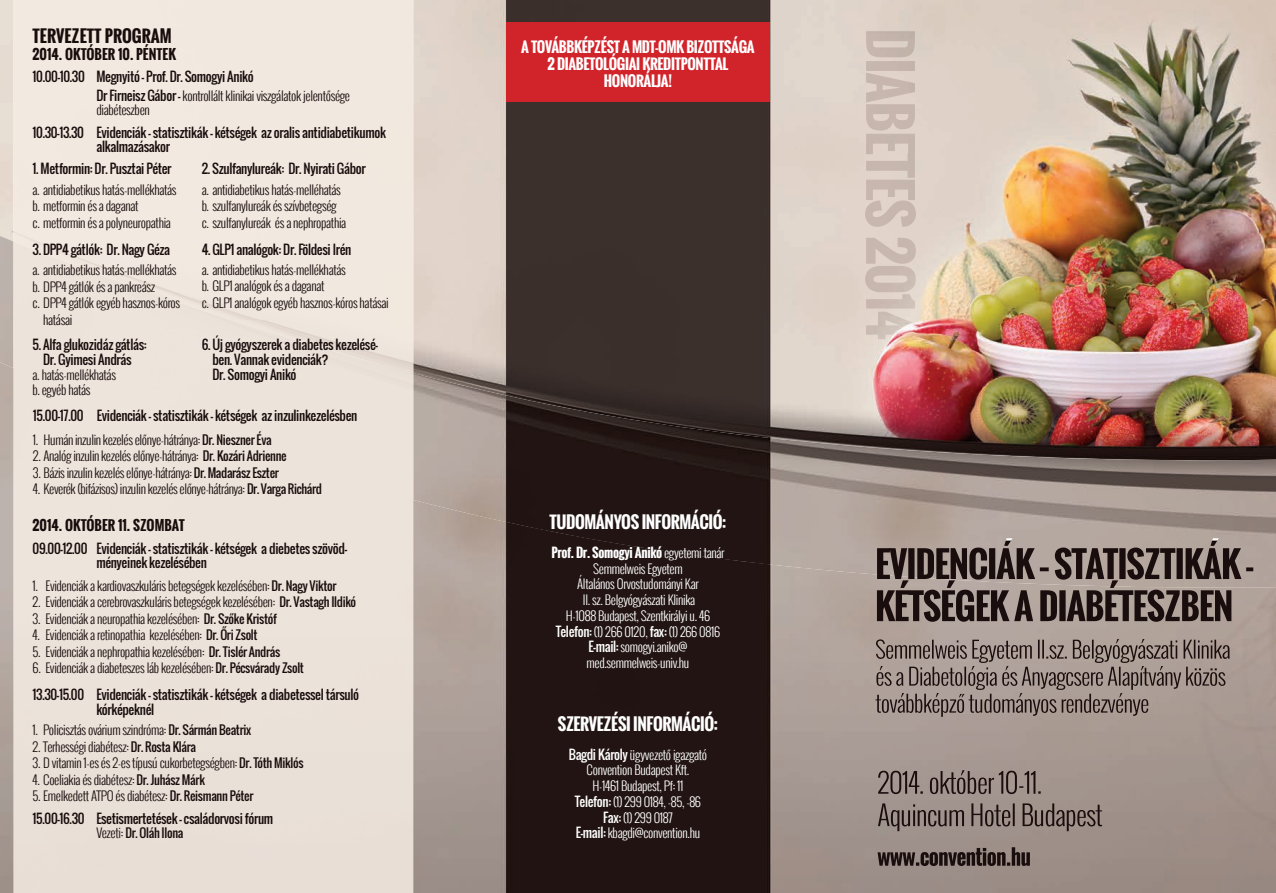
<style>
.page{position:relative;width:1276px;height:893px;background:#fff}
.page>*{position:absolute;margin:0;border:0;box-sizing:border-box;transform-origin:0 0}
.t1{font:700 16.5px "Oswald";letter-spacing:-.025em;color:#fff}
.t2{font:700 16.5px "Oswald";color:#190d0c}
.t3{font:700 14.25px/17.1px "Oswald";letter-spacing:-.025em;color:#fff;text-align:center}
.t4{font:700 13.5px "Oswald";color:#190d0c}
.t5{font:300 12.75px/16.5px "Oswald";letter-spacing:-.025em;color:#190d0c}
.t6{font:12.75px/14.2px "Oswald";letter-spacing:-.025em;color:#190d0c}
.t7{font:300 12.75px/15.8px "Oswald";letter-spacing:-.025em;color:#fff;text-align:center}
.t8{font:12px "Oswald";letter-spacing:-.025em;color:#190d0c}
.s1{font-weight:300}
.s2{font-weight:400;font-size:12px}
.s3{font-size:12px}
.s4{font-weight:300;font-size:12.75px}
.s5{font-weight:700}
.s6{font-weight:400}
</style>
<div class="page">
<img style="left:0;top:0;width:1276px;height:236px">
<img style="left:0;top:236px;width:1276px;height:126px">
<img style="left:0;top:362px;width:1276px;height:531px">
<div style="left:13px;top:0;width:400px;height:241px;background:#f1e8e0"></div>
<div style="left:13px;top:241px;width:400px;height:246px;background:#ede4dc"></div>
<div style="left:13px;top:368px;width:151px;height:525px;background:#ece3da"></div>
<div style="left:163px;top:424px;width:201px;height:469px;background:#ebe2da"></div>
<div style="left:363px;top:487px;width:50px;height:406px;background:#ebe1d9"></div>
<div style="left:506px;top:23px;width:264px;height:79px;background:#d1232a"></div>
<p class="t2" style="left:33px;top:23px;width:141px">TERVEZETT PROGRAM</p>
<p class="t4" style="left:33px;top:44px;width:145px">2014. OKTÓBER 10. PÉNTEK</p>
<p class="t6" style="left:96px;top:68px;width:255px;line-height:18.5px;text-indent:-64px">10.00-10.30 Megnyitó - Prof. Dr. Somogyi Anikó<br>Dr Firneisz Gábor - <span class="s1">kontrollált klinikai viszgálatok jelentősége</span></p>
<p class="t5" style="left:96px;top:102px;width:55px">diabéteszben</p>
<p class="t6" style="left:96px;top:125px;width:291px;text-indent:-64px">10.30-13.30 Evidenciák – statisztikák - kétségek az oralis antidiabetikumok alkalmazásakor</p>
<p class="t6" style="left:33px;top:162px;width:140px">1. Metformin: Dr. Pusztai Péter</p>
<p class="t5" style="left:33px;top:181px;width:145px">a. antidiabetikus hatás-mellékhatás b. metformin és a daganat<br>c. metformin és a polyneuropathia</p>
<p class="t6" style="left:202px;top:162px;width:165px">2. Szulfanylureák: Dr. Nyirati Gábor</p>
<p class="t5" style="left:202px;top:181px;width:146px">a. antidiabetikus hatás-melléhatás b. szulfanylureák és szívbetegség c. szulfanylureák és a nephropathia</p>
<p class="t6" style="left:33px;top:242px;width:139px">3. DPP4 gátlók: Dr. Nagy Géza</p>
<p class="t5" style="left:33px;top:262px;width:145px">a. antidiabetikus hatás-mellékhatás</p>
<p class="t5" style="left:33px;top:278px;width:124px">b. DPP4 gátlók és a pankreász</p>
<p class="t5" style="left:33px;top:295px;width:149px">c. DPP4 gátlók egyéb hasznos-kóros</p>
<p class="t5" style="left:43px;top:311px;width:31px">hatásai</p>
<p class="t6" style="left:202px;top:242px;width:151px">4. GLP1 analógok: Dr. Földesi Irén</p>
<p class="t5" style="left:202px;top:261px;width:188px">a. antidiabetikus hatás-mellékhatás<br>b. GLP1 analógok és a daganat<br>c. GLP1 analógok egyéb hasznos-kóros hatásai</p>
<p class="t6" style="left:212px;top:336px;width:167px;line-height:15.3px;text-indent:-11px">6. Új gyógyszerek a diabetes kezelésé&shy;ben. Vannak evidenciák?<br>Dr. Somogyi Anikó</p>
<p class="t6" style="left:33px;top:408px;width:326px">15.00-17.00 Evidenciák – statisztikák - kétségek az inzulinkezelésben</p>
<p class="t5" style="left:33px;top:431px;width:240px">1. Humán inzulin kezelés előnye-hátránya: <span class="s2">Dr. Nieszner Éva</span></p>
<p class="t5" style="left:33px;top:448px;width:255px">2. Analóg inzulin kezelés előnye-hátránya: <span class="s2">Dr. Kozári Adrienne</span></p>
<p class="t5" style="left:33px;top:464px;width:247px">3. Bázis inzulin kezelés előnye-hátránya: <span class="s2">Dr. Madarász Eszter</span></p>
<p class="t5" style="left:33px;top:481px;width:290px">4. Keverék (bifázisos) inzulin kezelés előnye-hátránya: <span class="s2">Dr. Varga Richárd</span></p>
<p class="t4" style="left:33px;top:515px;width:154px">2014. OKTÓBER 11. SZOMBAT</p>
<p class="t6" style="left:96px;top:541px;width:252px;text-indent:-64px">09.00-12.00 Evidenciák – statisztikák - kétségek a diebetes szövöd&shy;ményeinek kezelésében</p>
<p class="t5" style="left:33px;top:577px;width:305px">1. Evidenciák a kardiovaszkuláris betegségek kezelésében: <span class="s2">Dr. Nagy Viktor</span></p>
<p class="t5" style="left:33px;top:594px;width:325px">2. Evidenciák a cerebrovaszkuláris betegségek kezelésében: <span class="s2">Dr. Vastagh Ildikó</span></p>
<p class="t5" style="left:33px;top:610px;width:246px">3. Evidenciák a neuropathia kezelésében: <span class="s2">Dr. Szőke Kristóf</span></p>
<p class="t5" style="left:33px;top:627px;width:226px">4. Evidenciák a retinopathia kezelésében: <span class="s2">Dr. Őri Zsolt</span></p>
<p class="t5" style="left:33px;top:643px;width:249px">5. Evidenciák a nephropathia kezelésében: <span class="s2">Dr. Tislér András</span></p>
<p class="t6" style="left:33px;top:654px;width:328px;line-height:27px"><span class="s1">6. Evidenciák a diabeteszes láb kezelésében:</span> <span class="s3">Dr. Pécsvárady Zsolt<br></span>13.30-15.00 Evidenciák – statisztikák - kétségek a diabetessel társuló</p>
<p class="t6" style="left:96px;top:702px;width:59px">kórképeknél</p>
<p class="t5" style="left:33px;top:722px;width:220px">1. Policisztás ovárium szindróma: <span class="s2">Dr. Sármán Beatrix</span></p>
<p class="t5" style="left:33px;top:738px;width:165px">2. Terhességi diabétesz: <span class="s2">Dr. Rosta Klára</span></p>
<p class="t5" style="left:33px;top:755px;width:272px">3. D vitamin 1-es és 2-es típusú cukorbetegségben: <span class="s2">Dr. Tóth Miklós</span></p>
<p class="t5" style="left:33px;top:771px;width:174px">4. Coeliakia és diabétesz: <span class="s2">Dr. Juhász Márk</span></p>
<p class="t6" style="left:33px;top:784px;width:242px;line-height:22.8px"><span class="s1">5. Emelkedett ATPO és diabétesz:</span> <span class="s3">Dr. Reismann Péter<br></span>15.00-16.30 Esetismertetések – családorvosi fórum</p>
<p class="t8" style="left:96px;top:824px;width:89px"><span class="s4">Vezeti:</span> Dr. Oláh Ilona</p>
<p class="t6" style="left:33px;top:337px;width:115px;line-height:15px;text-align:center">5. Alfa glukozidáz gátlás:<br>Dr. Gyimesi András</p>
<p class="t5" style="left:33px;top:367px;width:85px;line-height:15px">a. hatás-mellékhatás b. egyéb hatás</p>
<p class="t3" style="left:521px;top:38px;width:235px">A TOVÁBBKÉPZÉST A MDT-OMK BIZOTTSÁGA<br>2 DIABETOLÓGIAI KREDITPONTTAL<br>HONORÁLJA!</p>
<p class="t1" style="left:549px;top:510px;width:178px">TUDOMÁNYOS INFORMÁCIÓ:</p>
<p class="t7" style="left:551px;top:545px;width:174px"><span class="s5">Prof. Dr. Somogyi Anikó</span> egyetemi tanár<br>Semmelweis Egyetem<br>Általános Orvostudományi Kar<br>II. sz. Belgyógyászati Klinika<br>H-1088 Budapest, Szentkirályi u. 46<br><span class="s6">Telefon:</span> (1) 266 0120, <span class="s6">fax:</span> (1) 266 0816<br><span class="s6">E-mail:</span> somogyi.aniko@ med.semmelweis-univ.hu</p>
<p class="t1" style="left:558px;top:712px;width:162px">SZERVEZÉSI INFORMÁCIÓ:</p>
<p class="t7" style="left:569px;top:746px;width:140px"><span class="s6">Bagdi Károly</span> ügyvezető igazgató<br>Convention Budapest Kft.<br>H-1461 Budapest, Pf: 11<br><span class="s6">Telefon:</span> (1) 299 0184, -85, -86<br><span class="s6">Fax:</span> (1) 299 0187<br><span class="s6">E-mail:</span> kbagdi@convention.hu</p>
</div>
